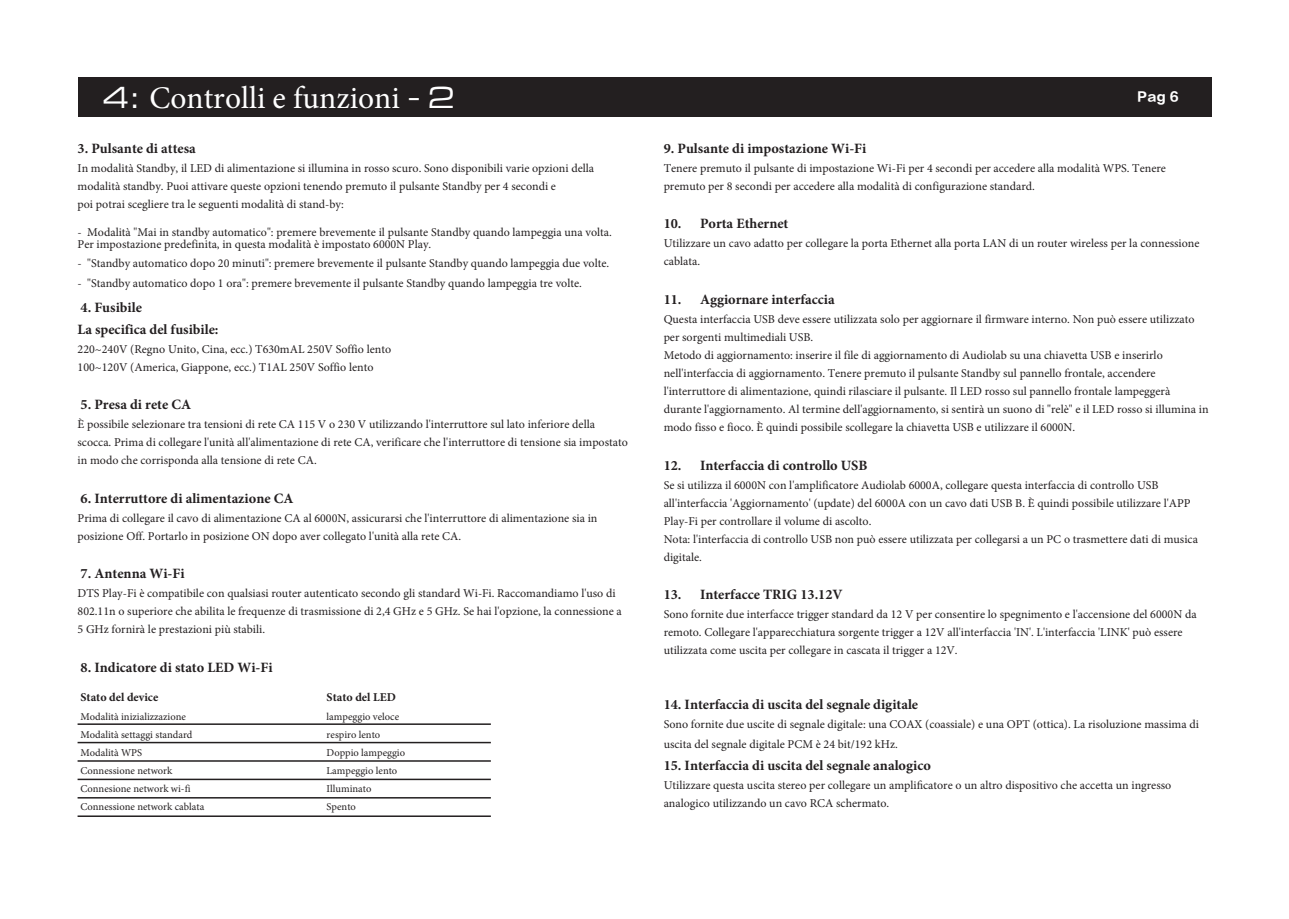
<style>
.page{position:relative;width:1289px;height:919px;background:#fff}
.page>*{position:absolute;margin:0;border:0;box-sizing:border-box;transform-origin:0 0}
.t1{font:31.5px "Minion Pro";color:#fff}
.t2{font:700 14.25px/21.5px "Minion Pro";color:#231f20}
.t3{font:12.75px "FZLTDHK GBK1 0";color:#fff}
.t4{font:12px/18px "Minion Pro";color:#231f20}
.t5{font:700 12px "Minion Pro";color:#231f20}
.t6{font:10.5px/18px "Minion Pro";color:#231f20}
.s1{font-family:"Eurostile Extended Roman DTC"}
</style>
<div class="page">
<div style="left:78px;top:77px;width:1133px;height:40px;background:#231f20"></div>
<hr style="left:78px;top:723px;width:413px;height:1px;background:#231f20">
<hr style="left:78px;top:741px;width:413px;height:2px;background:#231f20">
<hr style="left:78px;top:760px;width:413px;height:1px;background:#231f20">
<hr style="left:78px;top:778px;width:413px;height:2px;background:#231f20">
<hr style="left:78px;top:815px;width:413px;height:1px;background:#231f20">
<hr style="left:78px;top:797px;width:413px;height:1px;background:#231f20">
<h1 class="t1" style="left:102px;top:76px;width:353px"><span class="s1">4:</span> Controlli e funzioni <span class="s1">- 2</span></h1>
<p class="t3" style="left:1137px;top:89px;width:43px">Pag 6</p>
<p class="t2" style="left:78px;top:137px;width:120px">3. Pulsante di attesa</p>
<p class="t4" style="left:78px;top:159px;width:518px">In modalità Standby, il LED di alimentazione si illumina in rosso scuro. Sono disponibili varie opzioni della modalità standby. Puoi attivare queste opzioni tenendo premuto il pulsante Standby per 4 secondi e<br>poi potrai scegliere tra le seguenti modalità di stand-by:</p>
<p class="t4" style="left:78px;top:226px;width:536px;line-height:12px">- Modalità "Mai in standby automatico": premere brevemente il pulsante Standby quando lampeggia una volta.<br>Per impostazione predefinita, in questa modalità è impostato 6000N Play.</p>
<p class="t4" style="left:78px;top:254px;width:533px">- "Standby automatico dopo 20 minuti": premere brevemente il pulsante Standby quando lampeggia due volte.</p>
<p class="t4" style="left:78px;top:274px;width:506px">- "Standby automatico dopo 1 ora": premere brevemente il pulsante Standby quando lampeggia tre volte.</p>
<p class="t2" style="left:78px;top:297px;width:142px">4. Fusibile<br>La specifica del fusibile:</p>
<p class="t4" style="left:78px;top:340px;width:315px">220~240V (Regno Unito, Cina, ecc.) T630mAL 250V Soffio lento<br>100~120V (America, Giappone, ecc.) T1AL 250V Soffio lento</p>
<p class="t2" style="left:81px;top:393px;width:112px">5. Presa di rete CA</p>
<p class="t4" style="left:78px;top:415px;width:552px">È possibile selezionare tra tensioni di rete CA 115 V o 230 V utilizzando l'interruttore sul lato inferiore della scocca. Prima di collegare l'unità all'alimentazione di rete CA, verificare che l'interruttore di tensione sia impostato in modo che corrisponda alla tensione di rete CA.</p>
<p class="t2" style="left:81px;top:487px;width:214px">6. Interruttore di alimentazione CA</p>
<p class="t4" style="left:78px;top:509px;width:521px">Prima di collegare il cavo di alimentazione CA al 6000N, assicurarsi che l'interruttore di alimentazione sia in posizione Off. Portarlo in posizione ON dopo aver collegato l'unità alla rete CA.</p>
<p class="t2" style="left:81px;top:562px;width:106px">7. Antenna Wi-Fi</p>
<p class="t4" style="left:78px;top:584px;width:546px">DTS Play-Fi è compatibile con qualsiasi router autenticato secondo gli standard Wi-Fi. Raccomandiamo l'uso di<br>802.11n o superiore che abilita le frequenze di trasmissione di 2,4 GHz e 5 GHz. Se hai l'opzione, la connessione a<br>5 GHz fornirà le prestazioni più stabili.</p>
<p class="t2" style="left:81px;top:656px;width:193px">8. Indicatore di stato LED Wi-Fi</p>
<p class="t2" style="left:663px;top:137px;width:204px">9. Pulsante di impostazione Wi-Fi</p>
<p class="t4" style="left:663px;top:159px;width:504px">Tenere premuto il pulsante di impostazione Wi-Fi per 4 secondi per accedere alla modalità WPS. Tenere premuto per 8 secondi per accedere alla modalità di configurazione standard.</p>
<p class="t2" style="left:663px;top:213px;width:126px">10. Porta Ethernet</p>
<p class="t4" style="left:663px;top:234px;width:537px">Utilizzare un cavo adatto per collegare la porta Ethernet alla porta LAN di un router wireless per la connessione cablata.</p>
<p class="t2" style="left:663px;top:288px;width:172px">11. Aggiornare interfaccia</p>
<p class="t4" style="left:663px;top:310px;width:546px">Questa interfaccia USB deve essere utilizzata solo per aggiornare il firmware interno. Non può essere utilizzato per sorgenti multimediali USB.<br>Metodo di aggiornamento: inserire il file di aggiornamento di Audiolab su una chiavetta USB e inserirlo nell'interfaccia di aggiornamento. Tenere premuto il pulsante Standby sul pannello frontale, accendere l'interruttore di alimentazione, quindi rilasciare il pulsante. Il LED rosso sul pannello frontale lampeggerà durante l'aggiornamento. Al termine dell'aggiornamento, si sentirà un suono di "relè" e il LED rosso si illumina in modo fisso e fioco. È quindi possibile scollegare la chiavetta USB e utilizzare il 6000N.</p>
<p class="t2" style="left:663px;top:454px;width:205px">12. Interfaccia di controllo USB</p>
<p class="t4" style="left:663px;top:475px;width:536px">Se si utilizza il 6000N con l'amplificatore Audiolab 6000A, collegare questa interfaccia di controllo USB all'interfaccia 'Aggiornamento' (update) del 6000A con un cavo dati USB B. È quindi possibile utilizzare l'APP Play-Fi per controllare il volume di ascolto.<br>Nota: l'interfaccia di controllo USB non può essere utilizzata per collegarsi a un PC o trasmettere dati di musica digitale.</p>
<p class="t2" style="left:663px;top:583px;width:180px">13. Interfacce TRIG 13.12V</p>
<p class="t4" style="left:663px;top:605px;width:534px">Sono fornite due interfacce trigger standard da 12 V per consentire lo spegnimento e l'accensione del 6000N da remoto. Collegare l'apparecchiatura sorgente trigger a 12V all'interfaccia 'IN'. L'interfaccia 'LINK' può essere utilizzata come uscita per collegare in cascata il trigger a 12V.</p>
<p class="t5" style="left:81px;top:689px;width:79px">Stato del device</p>
<p class="t6" style="left:81px;top:707px;width:125px">Modalità inizializzazione<br>Modalità settaggi standard<br>Modalità WPS<br>Connessione network<br>Connesione network wi-fi<br>Connessione network cablata</p>
<p class="t5" style="left:326px;top:689px;width:71px">Stato del LED</p>
<p class="t6" style="left:326px;top:707px;width:80px">lampeggio veloce respiro lento<br>Doppio lampeggio<br>Lampeggio lento<br>Illuminato<br>Spento</p>
<p class="t2" style="left:663px;top:693px;width:256px">14. Interfaccia di uscita del segnale digitale</p>
<p class="t4" style="left:663px;top:714px;width:537px;line-height:20.4px">Sono fornite due uscite di segnale digitale: una COAX (coassiale) e una OPT (ottica). La risoluzione massima di uscita del segnale digitale PCM è 24 bit/192 kHz.</p>
<p class="t2" style="left:663px;top:754px;width:269px">15. Interfaccia di uscita del segnale analogico</p>
<p class="t4" style="left:663px;top:776px;width:509px">Utilizzare questa uscita stereo per collegare un amplificatore o un altro dispositivo che accetta un ingresso analogico utilizzando un cavo RCA schermato.</p>
</div>
